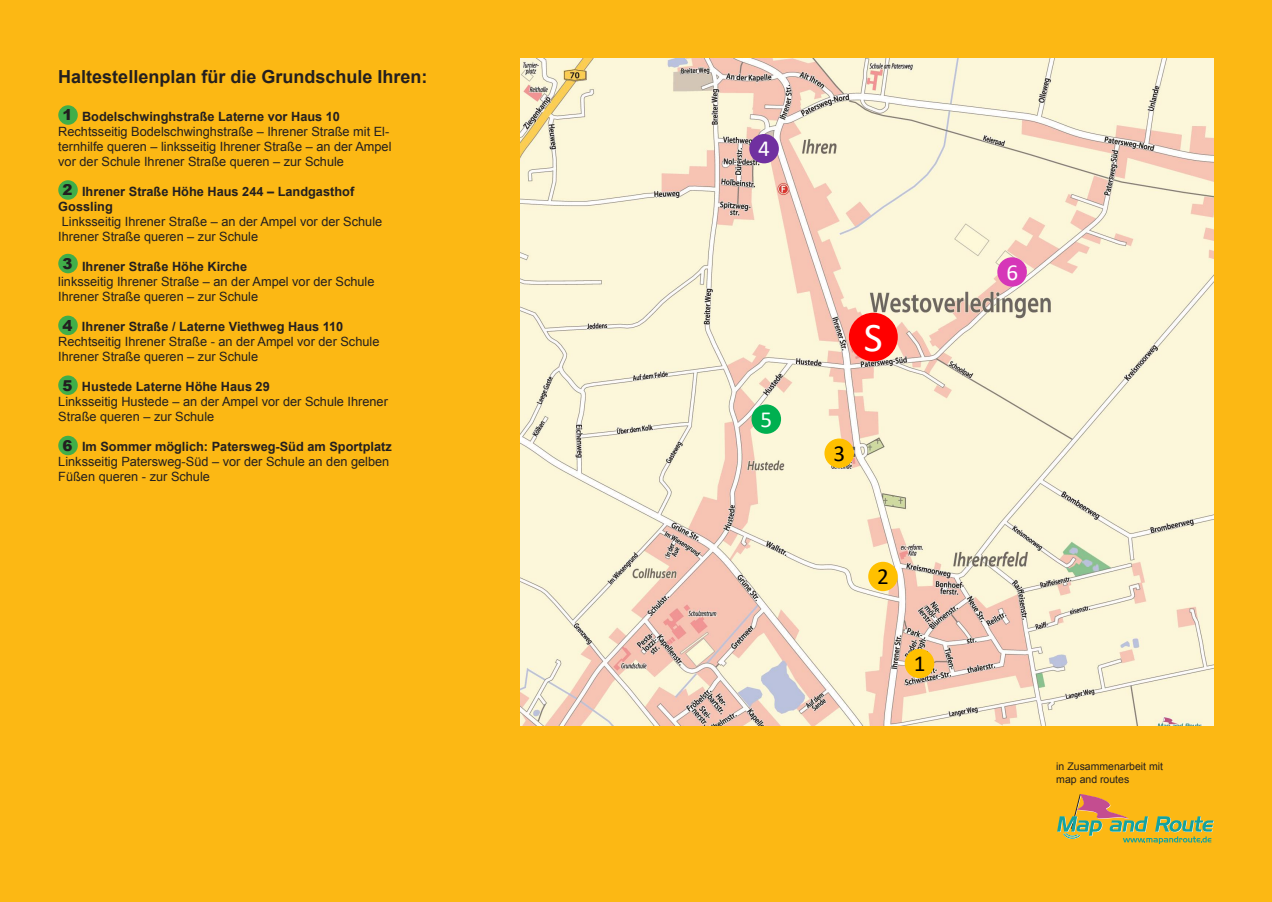
<style>
.page{position:relative;width:1272px;height:902px;background:#fff}
.page>*{position:absolute;margin:0;border:0;box-sizing:border-box;transform-origin:0 0}
.t1{font:40.95px "Calibri";color:#fff}
.t2{font:23.1px "Calibri";color:#fff}
.t3{font:23.1px "Calibri";color:#000}
.t4{font:22.95px "Calibri";color:#fff}
.t5{font:22.95px "Calibri";color:#000}
.t6{font:700 18px "Arial";color:#231f20}
.t7{font:900 15px "Arial";color:#231f20}
.t8{font:12.75px/15px "Arial";color:#231f20}
.t9{font:700 12.75px/15px "Arial";color:#231f20}
.t10{font:10.5px/13.5px "Arial";color:#231f20}
</style>
<div class="page">
<div style="left:0;top:0;width:1271px;height:901px;background:#fcb814"></div>
<svg style="left:1057px;top:794px;width:156px;height:49px"></svg>
<img style="left:520px;top:58px;width:693px;height:667px">
<div style="left:850px;top:314px;width:46px;height:46px;background:#f00;border-radius:50%"></div>
<div style="left:848px;top:313px;width:49px;height:48px;border:3px solid #f00;border-radius:50%"></div>
<div style="left:998px;top:258px;width:27px;height:27px;background:#d636b8;border-radius:50%"></div>
<div style="left:997px;top:257px;width:29px;height:29px;border:3px solid #d636b8;border-radius:50%"></div>
<div style="left:752px;top:405px;width:27px;height:27px;background:#00b050;border-radius:50%"></div>
<div style="left:751px;top:404px;width:30px;height:30px;border:3px solid #00b050;border-radius:50%"></div>
<div style="left:750px;top:135px;width:27px;height:27px;background:#7030a0;border-radius:50%"></div>
<div style="left:749px;top:134px;width:29px;height:29px;border:3px solid #7030a0;border-radius:50%"></div>
<div style="left:825px;top:440px;width:27px;height:26px;background:#ffc000;border-radius:50%"></div>
<div style="left:824px;top:438px;width:30px;height:30px;border:3px solid #ffc000;border-radius:50%"></div>
<div style="left:869px;top:563px;width:27px;height:27px;background:#ffc000;border-radius:50%"></div>
<div style="left:868px;top:561px;width:29px;height:30px;border:3px solid #ffc000;border-radius:50%"></div>
<div style="left:906px;top:650px;width:26px;height:26px;background:#ffc000;border-radius:50%"></div>
<div style="left:904px;top:648px;width:30px;height:30px;border:3px solid #ffc000;border-radius:50%"></div>
<div style="left:58px;top:105px;width:20px;height:20px;background:#40ae49;border-radius:50%"></div>
<div style="left:58px;top:180px;width:20px;height:20px;background:#40ae49;border-radius:50%"></div>
<div style="left:58px;top:254px;width:20px;height:19px;background:#40ae49;border-radius:50%"></div>
<div style="left:58px;top:315px;width:20px;height:20px;background:#40ae49;border-radius:50%"></div>
<div style="left:58px;top:375px;width:20px;height:20px;background:#40ae49;border-radius:50%"></div>
<div style="left:58px;top:435px;width:20px;height:20px;background:#40ae49;border-radius:50%"></div>
<h3 class="t6" style="left:58px;top:65px;width:371px">Haltestellenplan für die Grundschule Ihren:</h3>
<p class="t7" style="left:62px;top:104px;width:12px">1</p>
<p class="t9" style="left:82px;top:109px;width:259px">Bodelschwinghstraße Laterne vor Haus 10</p>
<p class="t8" style="left:58px;top:124px;width:335px">Rechtsseitig Bodelschwinghstraße – Ihrener Straße mit El&shy;ternhilfe queren – linksseitig Ihrener Straße – an der Ampel vor der Schule Ihrener Straße queren – zur Schule</p>
<p class="t9" style="left:58px;top:184px;width:297px;text-indent:24px">Ihrener Straße Höhe Haus 244 – Landgasthof<br>Gossling</p>
<p class="t8" style="left:58px;top:214px;width:325px">Linksseitig Ihrener Straße – an der Ampel vor der Schule<br>Ihrener Straße queren – zur Schule</p>
<p class="t9" style="left:82px;top:259px;width:167px">Ihrener Straße Höhe Kirche</p>
<p class="t8" style="left:58px;top:274px;width:318px">linksseitig Ihrener Straße – an der Ampel vor der Schule<br>Ihrener Straße queren – zur Schule</p>
<p class="t9" style="left:82px;top:319px;width:263px">Ihrener Straße / Laterne Viethweg Haus 110</p>
<p class="t8" style="left:58px;top:334px;width:323px">Rechtseitig Ihrener Straße - an der Ampel vor der Schule<br>Ihrener Straße queren – zur Schule</p>
<p class="t9" style="left:82px;top:379px;width:189px">Hustede Laterne Höhe Haus 29</p>
<p class="t8" style="left:58px;top:394px;width:331px">Linksseitig Hustede – an der Ampel vor der Schule Ihrener<br>Straße queren – zur Schule</p>
<p class="t9" style="left:82px;top:439px;width:311px">Im Sommer möglich: Patersweg-Süd am Sportplatz</p>
<p class="t8" style="left:58px;top:454px;width:332px">Linksseitig Patersweg-Süd – vor der Schule an den gelben<br>Füßen queren - zur Schule</p>
<p class="t7" style="left:62px;top:179px;width:12px">2</p>
<p class="t7" style="left:62px;top:252px;width:12px">3</p>
<p class="t7" style="left:62px;top:314px;width:12px">4</p>
<p class="t7" style="left:62px;top:374px;width:12px">5</p>
<p class="t7" style="left:62px;top:434px;width:12px">6</p>
<h2 class="t2" style="left:758px;top:133px;width:13px">4</h2>
<h3 class="t4" style="left:760px;top:403px;width:13px">5</h3>
<h1 class="t1" style="left:863px;top:309px;width:20px">S</h1>
<h3 class="t5" style="left:833px;top:437px;width:13px">3</h3>
<h2 class="t3" style="left:877px;top:560px;width:13px">2</h2>
<h3 class="t5" style="left:913px;top:647px;width:13px">1</h3>
<h3 class="t4" style="left:1006px;top:256px;width:13px">6</h3>
<p class="t10" style="left:1056px;top:759px;width:108px">in Zusammenarbeit mit map and routes</p>
</div>
